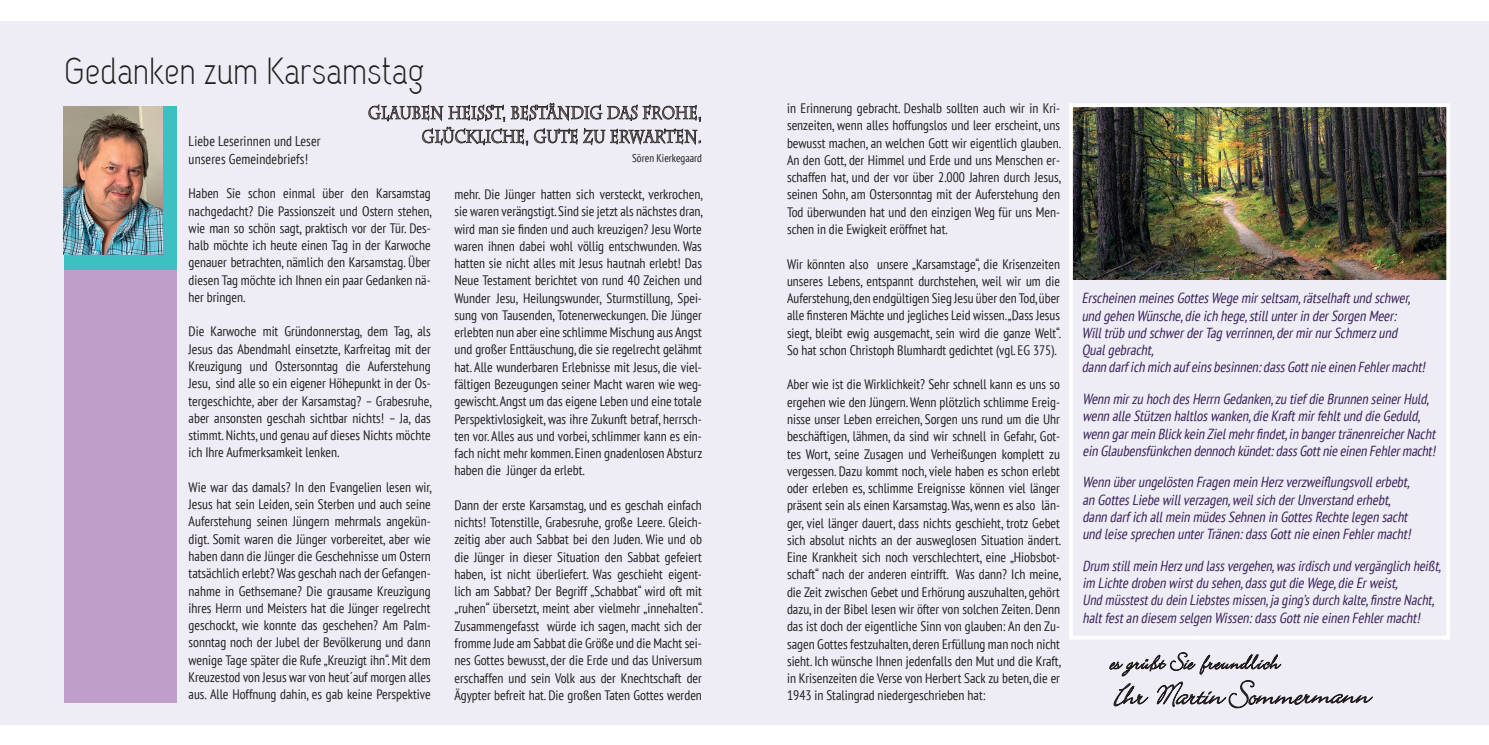
<style>
.page{position:relative;width:1489px;height:745px;background:#fff}
.page>*{position:absolute;margin:0;border:0;box-sizing:border-box;transform-origin:0 0}
.t1{font:37.5px "Capsuula";color:#231f20;scale:1.05 1}
.t2{font:17.5px/23.8px "Charlemagne Std";color:#696060;text-align:right;scale:.82 1}
.t3{font:italic condensed 14.5px/17.2px "PT Sans";color:#361e56}
.t4{font:italic condensed 14.5px/17.2px "PT Sans";color:#361e56;scale:.96 1}
.t5{font:condensed 14.12px/17.2px "PT Sans";letter-spacing:.01em;color:#231f20}
.t6{font:condensed 13.75px/17.2px "PT Sans";color:#231f20;text-align:justify}
.t7{font:condensed 11.25px "PT Sans";color:#231f20}
</style>
<div class="page">
<div style="left:0;top:21px;width:1488px;height:702px;background:#eeedf5"></div>
<div style="left:64px;top:108px;width:112px;height:594px;background:#bf9fca"></div>
<div style="left:64px;top:106px;width:112px;height:164px;background:#3cc0c2"></div>
<svg style="left:368px;top:102px;width:333px;height:44px"></svg>
<svg style="left:1109px;top:652px;width:263px;height:57px"></svg>
<img style="left:64px;top:106px;width:98px;height:148px">
<img style="left:1074px;top:108px;width:370px;height:171px">
<div style="left:1069px;top:103px;width:380px;height:536px;border:4px solid #fff"></div>
<h1 class="t1" style="left:64px;top:50px;width:345px">Gedanken zum Karsamstag</h1>
<p class="t2" style="left:368px;top:101px;width:409px">GLAUBEN HEIßT, BESTÄNDIG DAS FROHE,<br>GLÜCKLICHE, GUTE ZU ERWARTEN.</p>
<p class="t7" style="left:632px;top:151px;width:71px">Sören Kierkegaard</p>
<p class="t6" style="left:454px;top:185px;width:250px">mehr. Die Jünger hatten sich versteckt, verkrochen, sie waren verängstigt. Sind sie jetzt als nächstes dran, wird man sie finden und auch kreuzigen? Jesu Worte waren ihnen dabei wohl völlig entschwunden. Was hatten sie nicht alles mit Jesus hautnah erlebt! Das Neue Testament berichtet von rund 40 Zeichen und Wunder Jesu, Heilungswunder, Sturmstillung, Spei&shy;sung von Tausenden, Totenerweckungen. Die Jünger erlebten nun aber eine schlimme Mischung aus Angst und großer Enttäuschung, die sie regelrecht gelähmt hat. Alle wunderbaren Erlebnisse mit Jesus, die viel&shy;fältigen Bezeugungen seiner Macht waren wie weg&shy;gewischt. Angst um das eigene Leben und eine totale Perspektivlosigkeit, was ihre Zukunft betraf, herrsch&shy;ten vor. Alles aus und vorbei, schlimmer kann es ein&shy;fach nicht mehr kommen. Einen gnadenlosen Absturz haben die Jünger da erlebt.</p>
<p class="t6" style="left:454px;top:495px;width:250px">Dann der erste Karsamstag, und es geschah einfach nichts! Totenstille, Grabesruhe, große Leere. Gleich&shy;zeitig aber auch Sabbat bei den Juden. Wie und ob die Jünger in dieser Situation den Sabbat gefeiert haben, ist nicht überliefert. Was geschieht eigent&shy;lich am Sabbat? Der Begriff „Schabbat“ wird oft mit „ruhen“ übersetzt, meint aber vielmehr „innehalten“.<br>Zusammengefasst würde ich sagen, macht sich der fromme Jude am Sabbat die Größe und die Macht sei&shy;nes Gottes bewusst, der die Erde und das Universum erschaffen und sein Volk aus der Knechtschaft der Ägypter befreit hat. Die großen Taten Gottes werden</p>
<p class="t5" style="left:189px;top:132px;width:133px">Liebe Leserinnen und Leser unseres Gemeindebriefs!</p>
<p class="t6" style="left:189px;top:184px;width:244px">Haben Sie schon einmal über den Karsamstag nachgedacht? Die Passionszeit und Ostern stehen, wie man so schön sagt, praktisch vor der Tür. Des&shy;halb möchte ich heute einen Tag in der Karwoche genauer betrachten, nämlich den Karsamstag. Über diesen Tag möchte ich Ihnen ein paar Gedanken nä&shy;her bringen.</p>
<p class="t6" style="left:189px;top:322px;width:244px">Die Karwoche mit Gründonnerstag, dem Tag, als Jesus das Abendmahl einsetzte, Karfreitag mit der Kreuzigung und Ostersonntag die Auferstehung Jesu, sind alle so ein eigener Höhepunkt in der Os&shy;tergeschichte, aber der Karsamstag? – Grabesruhe, aber ansonsten geschah sichtbar nichts! – Ja, das stimmt. Nichts, und genau auf dieses Nichts möchte ich Ihre Aufmerksamkeit lenken.</p>
<p class="t6" style="left:189px;top:478px;width:244px">Wie war das damals? In den Evangelien lesen wir, Jesus hat sein Leiden, sein Sterben und auch seine Auferstehung seinen Jüngern mehrmals angekün&shy;digt. Somit waren die Jünger vorbereitet, aber wie haben dann die Jünger die Geschehnisse um Ostern tatsächlich erlebt? Was geschah nach der Gefangen&shy;nahme in Gethsemane? Die grausame Kreuzigung ihres Herrn und Meisters hat die Jünger regelrecht geschockt, wie konnte das geschehen? Am Palm&shy;sonntag noch der Jubel der Bevölkerung und dann wenige Tage später die Rufe „Kreuzigt ihn“. Mit dem Kreuzestod von Jesus war von heut´auf morgen alles aus. Alle Hoffnung dahin, es gab keine Perspektive</p>
<p class="t6" style="left:787px;top:99px;width:275px">in Erinnerung gebracht. Deshalb sollten auch wir in Kri&shy;senzeiten, wenn alles hoffungslos und leer erscheint, uns bewusst machen, an welchen Gott wir eigentlich glauben.<br>An den Gott, der Himmel und Erde und uns Menschen er&shy;schaffen hat, und der vor über 2.000 Jahren durch Jesus, seinen Sohn, am Ostersonntag mit der Auferstehung den Tod überwunden hat und den einzigen Weg für uns Men&shy;schen in die Ewigkeit eröffnet hat.</p>
<p class="t6" style="left:787px;top:254px;width:275px">Wir könnten also unsere „Karsamstage“, die Krisenzeiten unseres Lebens, entspannt durchstehen, weil wir um die Auferstehung, den endgültigen Sieg Jesu über den Tod, über alle finsteren Mächte und jegliches Leid wissen. „Dass Jesus siegt, bleibt ewig ausgemacht, sein wird die ganze Welt“.<br>So hat schon Christoph Blumhardt gedichtet (vgl. EG 375).</p>
<p class="t6" style="left:787px;top:375px;width:275px">Aber wie ist die Wirklichkeit? Sehr schnell kann es uns so ergehen wie den Jüngern. Wenn plötzlich schlimme Ereig&shy;nisse unser Leben erreichen, Sorgen uns rund um die Uhr beschäftigen, lähmen, da sind wir schnell in Gefahr, Got&shy;tes Wort, seine Zusagen und Verheißungen komplett zu vergessen. Dazu kommt noch, viele haben es schon erlebt oder erleben es, schlimme Ereignisse können viel länger präsent sein als einen Karsamstag. Was, wenn es also län&shy;ger, viel länger dauert, dass nichts geschieht, trotz Gebet sich absolut nichts an der ausweglosen Situation ändert.<br>Eine Krankheit sich noch verschlechtert, eine „Hiobsbot&shy;schaft“ nach der anderen eintrifft. Was dann? Ich meine, die Zeit zwischen Gebet und Erhörung auszuhalten, gehört dazu, in der Bibel lesen wir öfter von solchen Zeiten. Denn das ist doch der eigentliche Sinn von glauben: An den Zu&shy;sagen Gottes festzuhalten, deren Erfüllung man noch nicht sieht. Ich wünsche Ihnen jedenfalls den Mut und die Kraft, in Krisenzeiten die Verse von Herbert Sack zu beten, die er 1943 in Stalingrad niedergeschrieben hat:</p>
<p class="t3" style="left:1081px;top:289px;width:348px">Erscheinen meinesGottesWegemirseltsam,rätselhaftund schwer, und gehen Wünsche,dieich hege,stillunterin derSorgen Meer:<br>Willtrüb und schwerderTag verrinnen,dermirnurSchmerzund Qualgebracht,<br>dann darfich mich aufeinsbesinnen:dassGottnieeinen Fehlermacht!</p>
<p class="t3" style="left:1082px;top:389px;width:357px">Wenn mirzu hoch desHerrn Gedanken,zu tiefdieBrunnen seinerHuld, wenn alleStützen haltloswanken,dieKraftmirfehltund dieGeduld, wenn garmein Blickkein Zielmehrfindet,in bangertränenreicherNacht ein Glaubensfünkchen dennochkündet:dassGottnieeinenFehlermacht!</p>
<p class="t3" style="left:1082px;top:473px;width:333px">Wenn überungelösten Fragen mein Herzverzweiflungsvollerbebt, an GottesLiebewillverzagen,weilsich derUnverstand erhebt, dann darfich allmein müdesSehnen in GottesRechtelegen sacht und leisesprechen unterTränen:dassGottnieeinen Fehlermacht!</p>
<p class="t4" style="left:1082px;top:556px;width:378px">Drum stillmein Herzund lassvergehen,wasirdisch und vergänglich heißt, im Lichtedroben wirstdu sehen,dassgutdieWege,dieErweist,<br>Und müsstestdu dein Liebstesmissen,jaging’sdurch kalte,finstreNacht, haltfestan diesem selgen Wissen:dassGottnieeinen Fehlermacht!</p>
</div>
